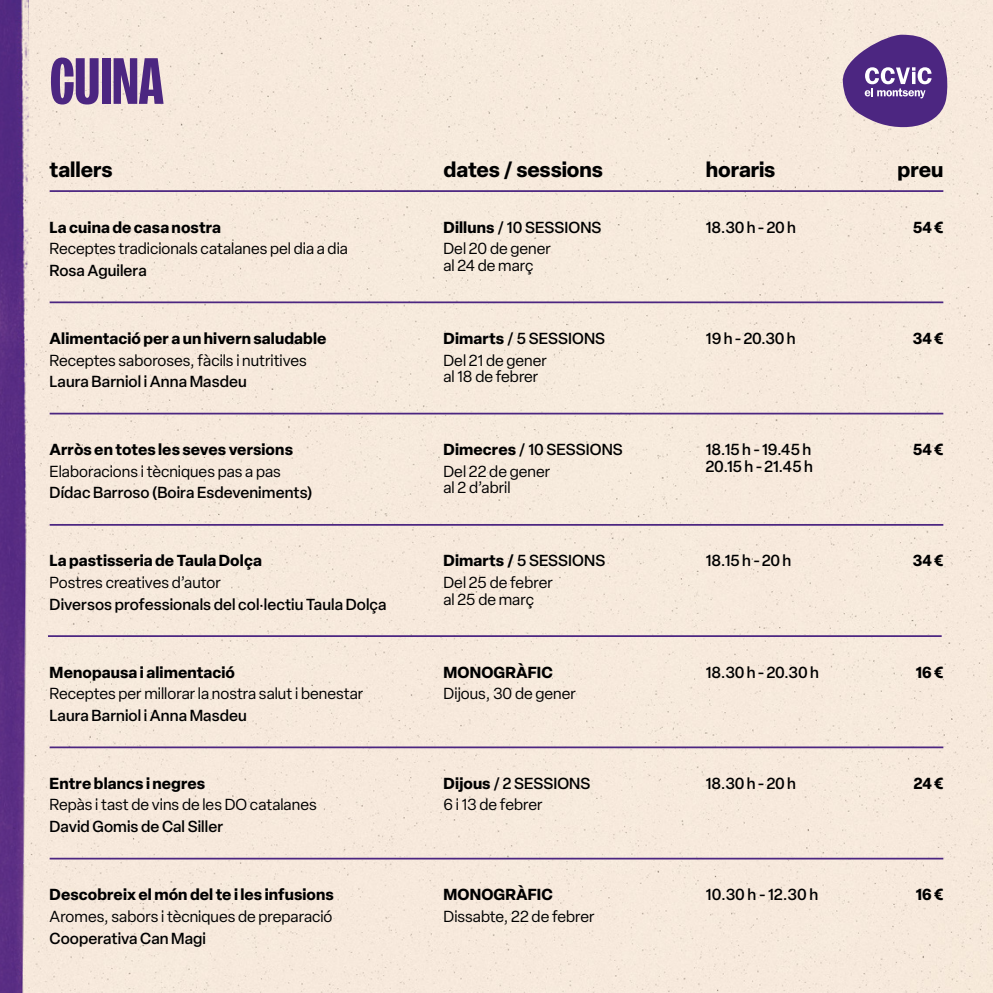
<style>
.page{position:relative;width:993px;height:993px;background:#fff}
.page>*{position:absolute;margin:0;border:0;box-sizing:border-box;transform-origin:0 0}
.t1{font:900 extra-condensed 61.25px "Kensington";letter-spacing:-.015em;color:#4c2681}
.t2{font:700 21px "Elza";letter-spacing:-.005em;color:#000}
.t3{font:15.75px/16.6px "Elza";letter-spacing:.005em;color:#000}
.t4{font:500 15.75px "Elza";letter-spacing:.005em;color:#000}
.t5{font:700 15.75px "Elza";letter-spacing:.005em;color:#000}
.t6{font:500 15.75px/16.6px "Elza";letter-spacing:-.015em;color:#000}
.s1{font-weight:700}
</style>
<div class="page">
<div style="left:29px;top:0;width:964px;height:992px;background:#f7e9dc"></div>
<img style="left:0;top:0;width:29px;height:992px">
<hr style="left:50px;top:190px;width:893px;height:2px;background:#4c2681">
<hr style="left:50px;top:301px;width:893px;height:2px;background:#4c2681">
<hr style="left:50px;top:412px;width:893px;height:2px;background:#4c2681">
<hr style="left:50px;top:524px;width:893px;height:1px;background:#4c2681">
<hr style="left:48px;top:635px;width:893px;height:1px;background:#4c2681">
<hr style="left:50px;top:857px;width:893px;height:2px;background:#4c2681">
<svg style="left:840px;top:35px;width:110px;height:97px;background:#896da3"></svg>
<hr style="left:50px;top:746px;width:893px;height:2px;background:#4c2681">
<h1 class="t1" style="left:50px;top:36px;width:116px">CUINA</h1>
<h2 class="t2" style="left:50px;top:155px;width:64px">tallers</h2>
<h2 class="t2" style="left:443px;top:155px;width:161px">dates / sessions</h2>
<h2 class="t2" style="left:705px;top:155px;width:71px">horaris</h2>
<h2 class="t2" style="left:897px;top:155px;width:47px">preu</h2>
<p class="t5" style="left:50px;top:216px;width:173px">La cuina de casa nostra</p>
<p class="t3" style="left:50px;top:240px;width:299px">Receptes tradicionals catalanes pel dia a dia</p>
<p class="t4" style="left:50px;top:259px;width:99px">Rosa Aguilera</p>
<p class="t5" style="left:50px;top:327px;width:278px">Alimentació per a un hivern saludable</p>
<p class="t3" style="left:50px;top:351px;width:258px">Receptes saboroses, fàcils i nutritives</p>
<p class="t4" style="left:50px;top:370px;width:198px">Laura Barniol i Anna Masdeu</p>
<p class="t5" style="left:50px;top:438px;width:245px">Arròs en totes les seves versions</p>
<p class="t3" style="left:50px;top:463px;width:232px">Elaboracions i tècniques pas a pas</p>
<p class="t4" style="left:50px;top:482px;width:264px">Dídac Barroso (Boira Esdeveniments)</p>
<p class="t5" style="left:50px;top:549px;width:214px">La pastisseria de Taula Dolça</p>
<p class="t3" style="left:50px;top:574px;width:172px">Postres creatives d’autor</p>
<p class="t4" style="left:50px;top:593px;width:338px">Diversos professionals del col·lectiu Taula Dolça</p>
<p class="t5" style="left:50px;top:660px;width:187px">Menopausa i alimentació</p>
<p class="t3" style="left:50px;top:685px;width:315px">Receptes per millorar la nostra salut i benestar</p>
<p class="t4" style="left:50px;top:704px;width:198px">Laura Barniol i Anna Masdeu</p>
<p class="t5" style="left:50px;top:771px;width:157px">Entre blancs i negres</p>
<p class="t3" style="left:50px;top:796px;width:268px">Repàs i tast de vins de les DO catalanes</p>
<p class="t4" style="left:50px;top:815px;width:175px">David Gomis de Cal Siller</p>
<p class="t5" style="left:50px;top:883px;width:286px">Descobreix el món del te i les infusions</p>
<p class="t3" style="left:50px;top:907px;width:284px">Aromes, sabors i tècniques de preparació</p>
<p class="t4" style="left:50px;top:926px;width:158px">Cooperativa Can Magi</p>
<p class="t4" style="left:443px;top:216px;width:159px"><span class="s1">Dilluns</span> / 10 SESSIONS</p>
<p class="t4" style="left:705px;top:216px;width:91px">18.30 h - 20 h</p>
<p class="t5" style="left:912px;top:216px;width:32px">54 €</p>
<p class="t3" style="left:443px;top:240px;width:109px">Del 20 de gener al 24 de març</p>
<p class="t4" style="left:443px;top:327px;width:163px"><span class="s1">Dimarts</span> / 5 SESSIONS</p>
<p class="t4" style="left:705px;top:327px;width:91px">19 h - 20.30 h</p>
<p class="t5" style="left:912px;top:327px;width:32px">34 €</p>
<p class="t3" style="left:443px;top:351px;width:105px">Del 21 de gener al 18 de febrer</p>
<p class="t4" style="left:443px;top:438px;width:181px"><span class="s1">Dimecres</span> / 10 SESSIONS</p>
<p class="t5" style="left:912px;top:438px;width:32px">54 €</p>
<p class="t3" style="left:443px;top:463px;width:108px">Del 22 de gener al 2 d’abril</p>
<p class="t6" style="left:705px;top:441px;width:108px">18.15 h - 19.45 h<br>20.15 h - 21.45 h</p>
<p class="t4" style="left:443px;top:550px;width:163px"><span class="s1">Dimarts /</span> 5 SESSIONS</p>
<p class="t4" style="left:705px;top:550px;width:87px">18.15 h - 20 h</p>
<p class="t5" style="left:912px;top:549px;width:32px">34 €</p>
<p class="t3" style="left:443px;top:574px;width:111px">Del 25 de febrer al 25 de març</p>
<p class="t5" style="left:443px;top:660px;width:111px">MONOGRÀFIC</p>
<p class="t4" style="left:705px;top:661px;width:114px">18.30 h - 20.30 h</p>
<p class="t5" style="left:915px;top:660px;width:29px">16 €</p>
<p class="t3" style="left:443px;top:685px;width:134px">Dijous, 30 de gener</p>
<p class="t4" style="left:443px;top:772px;width:148px"><span class="s1">Dijous</span> / 2 SESSIONS</p>
<p class="t4" style="left:705px;top:772px;width:91px">18.30 h - 20 h</p>
<p class="t5" style="left:913px;top:771px;width:31px">24 €</p>
<p class="t3" style="left:443px;top:796px;width:100px">6 i 13 de febrer</p>
<p class="t5" style="left:443px;top:883px;width:111px">MONOGRÀFIC</p>
<p class="t4" style="left:705px;top:883px;width:114px">10.30 h - 12.30 h</p>
<p class="t5" style="left:915px;top:883px;width:29px">16 €</p>
<p class="t3" style="left:443px;top:907px;width:152px">Dissabte, 22 de febrer</p>
</div>
